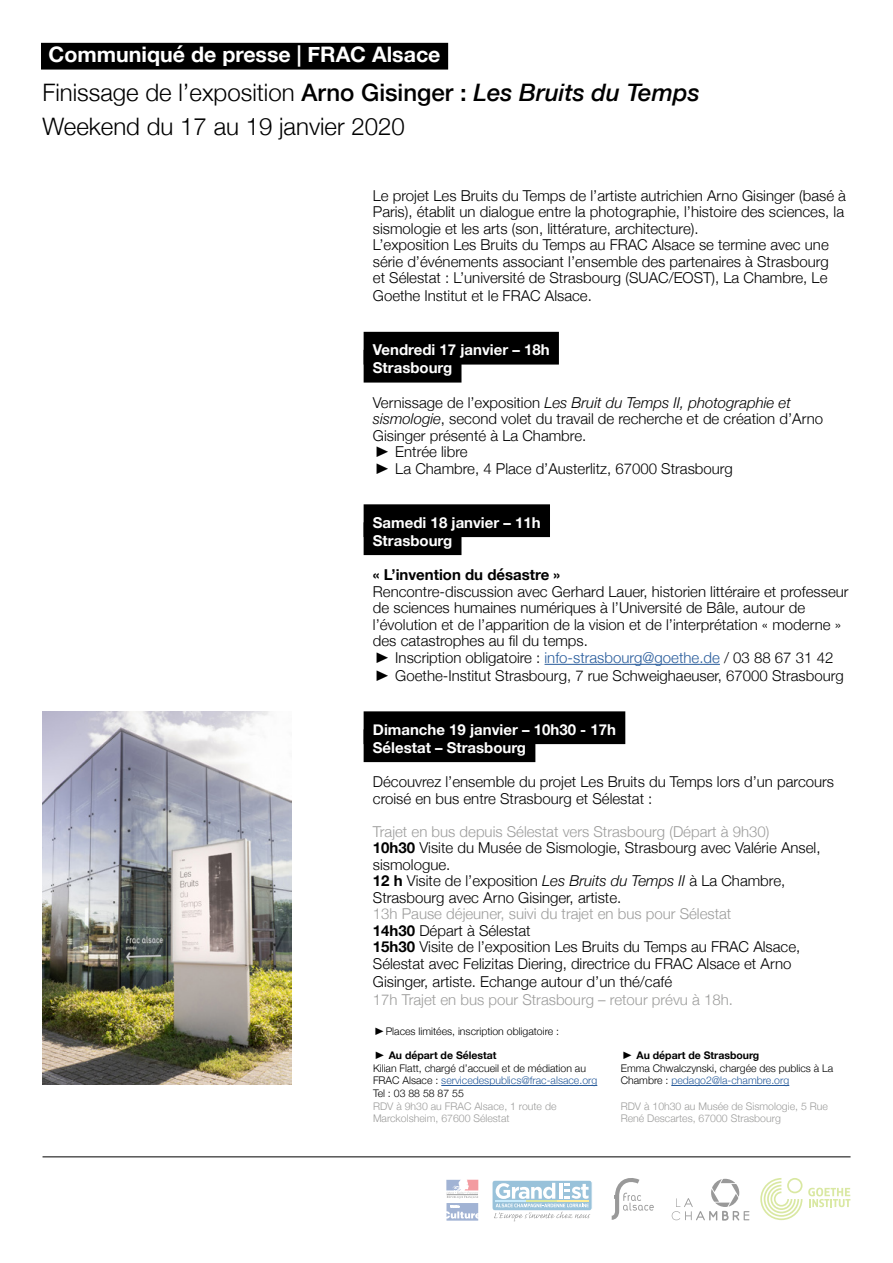
<style>
.page{position:relative;width:893px;height:1263px;background:#fff}
.page>*{position:absolute;margin:0;border:0;box-sizing:border-box;transform-origin:0 0}
.t1{font:300 24px/34.8px "Helvetica Neue";color:#000}
.t2{font:700 21.45px "Helvetica Neue";color:#fff}
.t3{font:300 15px/16.5px "Helvetica Neue";color:#000}
.t4{font:700 15px/18px "Helvetica Neue";color:#fff}
.t5{font:italic 300 15px "Helvetica Neue";color:#000}
.t6{font:300 15px "Helvetica Neue";color:#9d9d9c}
.t7{font:700 15px "Helvetica Neue";color:#000}
.t8{font:300 10.5px/12.6px "Helvetica Neue";color:#000}
.t9{font:300 10.5px/12.6px "Helvetica Neue";color:#9d9d9c}
.t10{font:700 10.5px "Helvetica Neue";color:#000}
.s1{font-weight:500}
.s2{font-weight:500;font-style:italic}
.s3{font-style:normal}
.s4{font-style:italic}
.s5{color:#275b9b}
.s6{color:#9d9d9c}
.s7{font-weight:700}
</style>
<div class="page">
<hr style="left:43px;top:1156px;width:808px;height:1px;background:#000">
<div style="left:41px;top:43px;width:407px;height:27px;background:#000"></div>
<img style="left:43px;top:711px;width:248px;height:373px">
<div style="left:364px;top:332px;width:195px;height:33px;background:#000"></div>
<div style="left:364px;top:350px;width:97px;height:33px;background:#000"></div>
<div style="left:364px;top:504px;width:186px;height:33px;background:#000"></div>
<div style="left:364px;top:522px;width:97px;height:33px;background:#000"></div>
<hr style="left:544px;top:664px;width:176px;height:1px;background:#275b9b">
<div style="left:364px;top:711px;width:261px;height:33px;background:#000"></div>
<div style="left:364px;top:729px;width:171px;height:33px;background:#000"></div>
<hr style="left:441px;top:1085px;width:156px;height:1px;background:#275b9b">
<hr style="left:671px;top:1085px;width:118px;height:1px;background:#275b9b">
<h2 class="t2" style="left:49px;top:37px;width:393px">Communiqué de presse | FRAC Alsace</h2>
<h1 class="t1" style="left:43px;top:73px;width:659px">Finissage de l’exposition <span class="s1">Arno Gisinger :</span> <span class="s2">Les Bruits du Temps<br></span>Weekend du 17 au 19 janvier 2020</h1>
<p class="t3" style="left:373px;top:186px;width:475px">Le projet Les Bruits du Temps de l’artiste autrichien Arno Gisinger (basé à Paris), établit un dialogue entre la photographie, l’histoire des sciences, la sismologie et les arts (son, littérature, architecture).<br>L’exposition Les Bruits du Temps au FRAC Alsace se termine avec une série d’événements associant l’ensemble des partenaires à Strasbourg<br>et Sélestat : L’université de Strasbourg (SUAC/EOST), La Chambre, Le</p>
<p class="t3" style="left:373px;top:287px;width:220px">Goethe Institut et le FRAC Alsace.</p>
<p class="t4" style="left:373px;top:341px;width:178px">Vendredi 17 janvier – 18h<br>Strasbourg</p>
<p class="t5" style="left:373px;top:391px;width:419px"><span class="s3">Vernissage de l’exposition</span> Les Bruit du Temps II, photographie et</p>
<p class="t3" style="left:373px;top:410px;width:452px"><span class="s4">sismologie</span>, second volet du travail de recherche et de création d’Arno</p>
<p class="t3" style="left:373px;top:426px;width:215px">Gisinger présenté à La Chambre.</p>
<p class="t3" style="left:395px;top:443px;width:74px">Entrée libre</p>
<p class="t3" style="left:395px;top:459px;width:339px">La Chambre, 4 Place d’Austerlitz, 67000 Strasbourg</p>
<p class="t4" style="left:373px;top:514px;width:169px">Samedi 18 janvier – 11h<br>Strasbourg</p>
<p class="t7" style="left:373px;top:563px;width:189px">« L’invention du désastre »</p>
<p class="t3" style="left:373px;top:582px;width:477px">Rencontre-discussion avec Gerhard Lauer, historien littéraire et professeur de sciences humaines numériques à l’Université de Bâle, autour de l’évolution et de l’apparition de la vision et de l’interprétation « moderne » des catastrophes au fil du temps.</p>
<p class="t3" style="left:395px;top:647px;width:450px;line-height:18px">Inscription obligatoire : <span class="s5">info-strasbourg@goethe.de</span> / 03 88 67 31 42<br>Goethe-Institut Strasbourg, 7 rue Schweighaeuser, 67000 Strasbourg</p>
<p class="t4" style="left:373px;top:721px;width:245px">Dimanche 19 janvier – 10h30 - 17h<br>Sélestat – Strasbourg</p>
<p class="t3" style="left:373px;top:773px;width:463px">Découvrez l’ensemble du projet Les Bruits du Temps lors d’un parcours croisé en bus entre Strasbourg et Sélestat :</p>
<p class="t3" style="left:373px;top:822px;width:449px"><span class="s6">Trajet en bus depuis Sélestat vers Strasbourg (Départ à 9h30)<br></span><span class="s7">10h30</span> Visite du Musée de Sismologie, Strasbourg avec Valérie Ansel, sismologue.<br><span class="s7">12 h</span> Visite de l’exposition <span class="s4">Les Bruits du Temps II</span> à La Chambre, Strasbourg avec Arno Gisinger, artiste.</p>
<p class="t3" style="left:373px;top:905px;width:429px"><span class="s6">13h Pause déjeuner, suivi du trajet en bus pour Sélestat<br></span><span class="s7">14h30</span> Départ à Sélestat<br><span class="s7">15h30</span> Visite de l’exposition Les Bruits du Temps au FRAC Alsace, Sélestat avec Felizitas Diering, directrice du FRAC Alsace et Arno</p>
<p class="t3" style="left:373px;top:972px;width:301px">Gisinger, artiste. Echange autour d’un thé/café</p>
<p class="t6" style="left:373px;top:987px;width:362px">17h Trajet en bus pour Strasbourg – retour prévu à 18h.</p>
<p class="t8" style="left:386px;top:1025px;width:175px">Places limitées, inscription obligatoire :</p>
<p class="t10" style="left:389px;top:1047px;width:109px">Au départ de Sélestat</p>
<p class="t8" style="left:373px;top:1061px;width:226px">Kilian Flatt, chargé d’accueil et de médiation au<br>FRAC Alsace : <span class="s5">servicedespublics@frac-alsace.org<br></span>Tel : 03 88 58 87 55</p>
<p class="t9" style="left:373px;top:1099px;width:185px">RDV à 9h30 au FRAC Alsace, 1 route de<br>Marckolsheim, 67600 Sélestat</p>
<p class="t10" style="left:636px;top:1047px;width:124px">Au départ de Strasbourg</p>
<p class="t8" style="left:621px;top:1061px;width:214px">Emma Chwalczynski, chargée des publics à La<br>Chambre : <span class="s5">pedago2@la-chambre.org</span></p>
<p class="t9" style="left:621px;top:1099px;width:209px">RDV à 10h30 au Musée de Sismologie, 5 Rue<br>René Descartes, 67000 Strasbourg</p>
</div>
